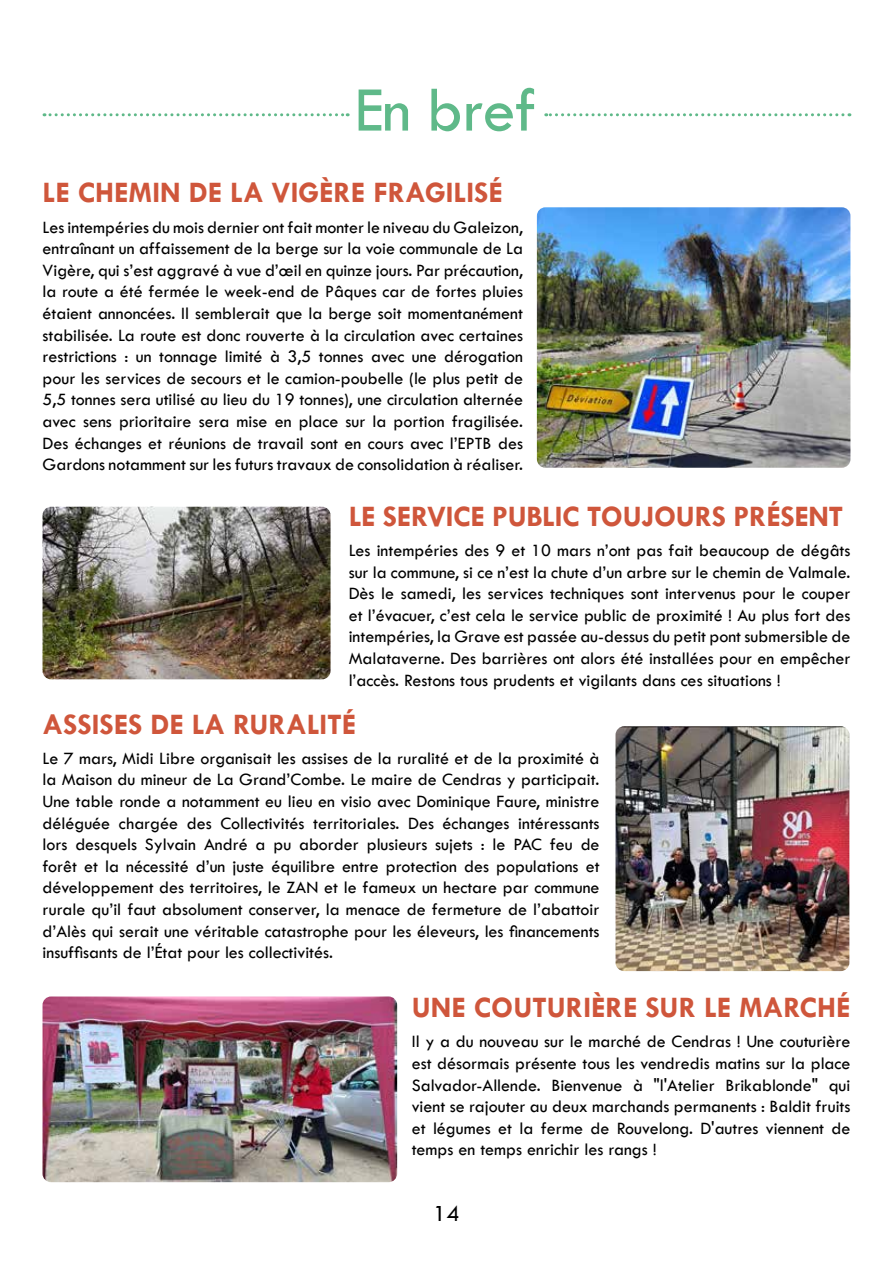
<style>
.page{position:relative;width:893px;height:1263px;background:#fff}
.page>*{position:absolute;margin:0;border:0;box-sizing:border-box;transform-origin:0 0}
.t1{font:66px "Tw Cen";letter-spacing:-.02em;color:#5fb989}
.t2{font:700 30px "Tw Cen";color:#cf563b}
.t3{font:24px "Tw Cen";color:#000}
.t4{font:18px/21.6px "Tw Cen";color:#000;text-align:justify}
</style>
<div class="page">
<svg style="left:44px;top:113px;width:304px;height:3px"></svg>
<svg style="left:546px;top:113px;width:297px;height:3px"></svg>
<img style="left:537px;top:207px;width:313px;height:261px">
<img style="left:43px;top:507px;width:288px;height:172px">
<img style="left:615px;top:726px;width:234px;height:245px">
<img style="left:43px;top:996px;width:354px;height:186px">
<h1 class="t1" style="left:355px;top:70px;width:183px">En bref</h1>
<h2 class="t2" style="left:43px;top:175px;width:462px">LE CHEMIN DE LA VIGÈRE FRAGILISÉ</h2>
<p class="t4" style="left:43px;top:216px;width:482px">Les intempéries du mois dernier ont fait monter le niveau du Galeizon, entraînant un affaissement de la berge sur la voie communale de La Vigère, qui s’est aggravé à vue d’œil en quinze jours. Par précaution, la route a été fermée le week-end de Pâques car de fortes pluies étaient annoncées. Il semblerait que la berge soit momentanément stabilisée. La route est donc rouverte à la circulation avec certaines restrictions : un tonnage limité à 3,5 tonnes avec une dérogation pour les services de secours et le camion-poubelle (le plus petit de 5,5 tonnes sera utilisé au lieu du 19 tonnes), une circulation alternée avec sens prioritaire sera mise en place sur la portion fragilisée.<br>Des échanges et réunions de travail sont en cours avec l’EPTB des Gardons notamment sur les futurs travaux de consolidation à réaliser.</p>
<h2 class="t2" style="left:349px;top:498px;width:496px">LE SERVICE PUBLIC TOUJOURS PRÉSENT</h2>
<p class="t4" style="left:349px;top:539px;width:503px">Les intempéries des 9 et 10 mars n’ont pas fait beaucoup de dégâts sur la commune, si ce n’est la chute d’un arbre sur le chemin de Valmale.<br>Dès le samedi, les services techniques sont intervenus pour le couper et l’évacuer, c’est cela le service public de proximité ! Au plus fort des intempéries, la Grave est passée au-dessus du petit pont submersible de Malataverne. Des barrières ont alors été installées pour en empêcher l’accès. Restons tous prudents et vigilants dans ces situations !</p>
<h2 class="t2" style="left:43px;top:706px;width:315px">ASSISES DE LA RURALITÉ</h2>
<p class="t4" style="left:43px;top:747px;width:559px">Le 7 mars, Midi Libre organisait les assises de la ruralité et de la proximité à la Maison du mineur de La Grand’Combe. Le maire de Cendras y participait.<br>Une table ronde a notamment eu lieu en visio avec Dominique Faure, ministre déléguée chargée des Collectivités territoriales. Des échanges intéressants lors desquels Sylvain André a pu aborder plusieurs sujets : le PAC feu de forêt et la nécessité d’un juste équilibre entre protection des populations et développement des territoires, le ZAN et le fameux un hectare par commune rurale qu’il faut absolument conserver, la menace de fermeture de l’abattoir d’Alès qui serait une véritable catastrophe pour les éleveurs, les financements insuffisants de l’État pour les collectivités.</p>
<h2 class="t2" style="left:412px;top:990px;width:440px">UNE COUTURIÈRE SUR LE MARCHÉ</h2>
<p class="t4" style="left:412px;top:1031px;width:440px">Il y a du nouveau sur le marché de Cendras ! Une couturière est désormais présente tous les vendredis matins sur la place Salvador-Allende. Bienvenue à "l'Atelier Brikablonde" qui vient se rajouter au deux marchands permanents : Baldit fruits et légumes et la ferme de Rouvelong. D'autres viennent de temps en temps enrichir les rangs !</p>
<h3 class="t3" style="left:433px;top:1199px;width:28px">14</h3>
</div>
